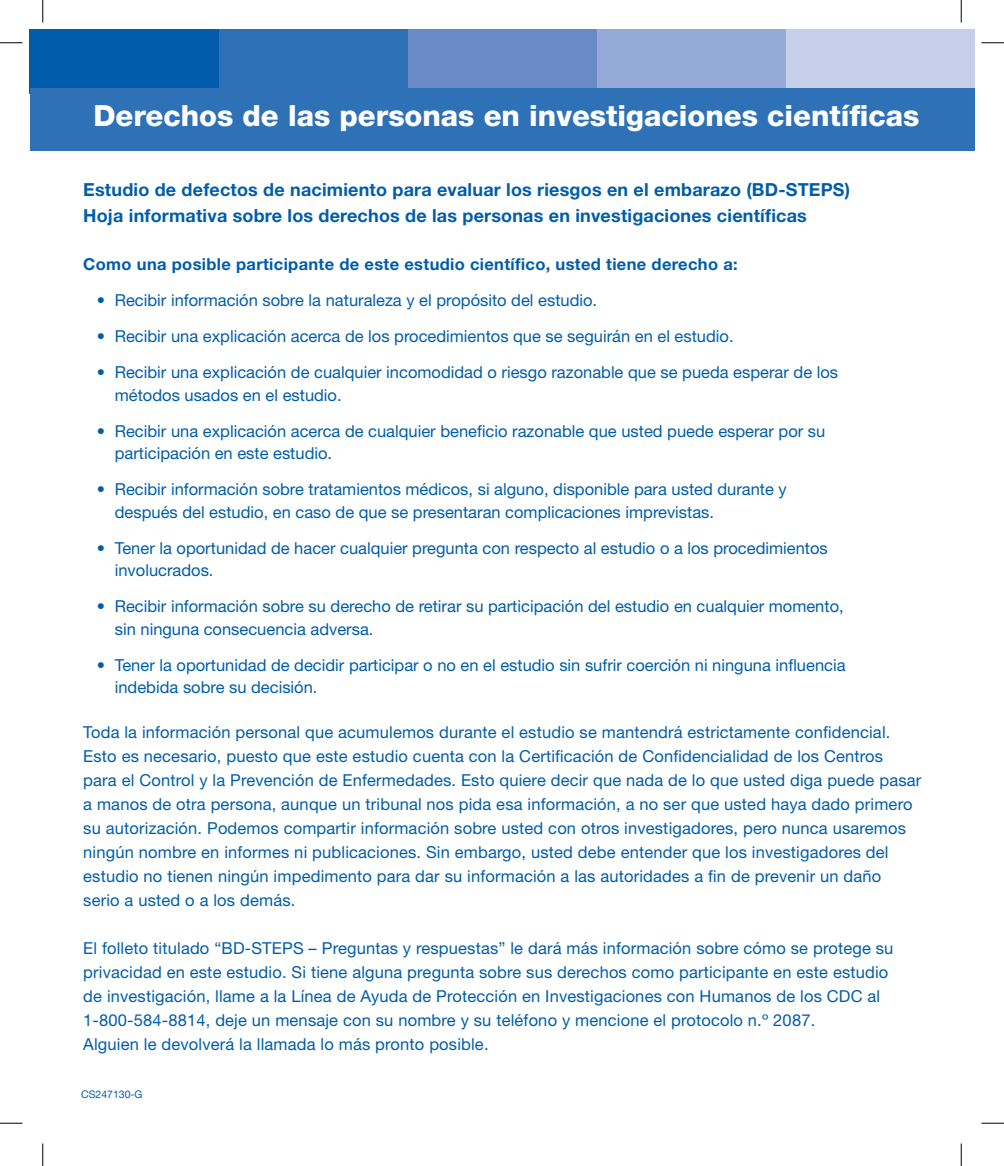
<style>
.page{position:relative;width:1004px;height:1166px;background:#fff}
.page>*{position:absolute;margin:0;border:0;box-sizing:border-box;transform-origin:0 0}
.t1{font:800 29.25px "Helvetica Neue LT Std";color:#fff}
.t2{font:700 18px/25.5px "Helvetica Neue LT Std";letter-spacing:.01em;color:#015dab}
.t3{font:16.5px/24px "Helvetica Neue LT Std";letter-spacing:.01em;color:#015dab}
.t4{font:700 16.5px "Helvetica Neue LT Std";letter-spacing:.02em;color:#015dab}
.t5{font:10.5px "Helvetica Neue LT Std";color:#015dab}
</style>
<div class="page">
<div style="left:784px;top:29px;width:190px;height:65px;background:#c6cfe8"></div>
<div style="left:596px;top:29px;width:189px;height:65px;background:#95aad6"></div>
<div style="left:407px;top:29px;width:189px;height:65px;background:#6a8ac5"></div>
<div style="left:218px;top:29px;width:190px;height:65px;background:#2f71b7"></div>
<div style="left:29px;top:29px;width:190px;height:65px;background:#015dab"></div>
<div style="left:30px;top:88px;width:944px;height:63px;background:#2f71b7"></div>
<svg style="left:0;top:42px;width:22px;height:1px"></svg>
<svg style="left:981px;top:42px;width:23px;height:1px"></svg>
<svg style="left:0;top:1122px;width:22px;height:1px"></svg>
<svg style="left:981px;top:1122px;width:23px;height:1px"></svg>
<svg style="left:42px;top:0;width:1px;height:22px"></svg>
<svg style="left:42px;top:1143px;width:1px;height:23px"></svg>
<svg style="left:960px;top:0;width:1px;height:22px"></svg>
<svg style="left:960px;top:1143px;width:1px;height:23px"></svg>
<h1 class="t1" style="left:93px;top:98px;width:827px">Derechos de las personas en investigaciones científicas</h1>
<p class="t2" style="left:83px;top:176px;width:768px">Estudio de defectos de nacimiento para evaluar los riesgos en el embarazo (BD-STEPS)<br>Hoja informativa sobre los derechos de las personas en investigaciones científicas</p>
<p class="t4" style="left:83px;top:254px;width:656px">Como una posible participante de este estudio científico, usted tiene derecho a:</p>
<p class="t3" style="left:97px;top:288px;width:502px">• Recibir información sobre la naturaleza y el propósito del estudio.</p>
<p class="t3" style="left:97px;top:324px;width:638px">• Recibir una explicación acerca de los procedimientos que se seguirán en el estudio.</p>
<p class="t3" style="left:115px;top:361px;width:725px;line-height:22.5px;text-indent:-18px">• Recibir una explicación de cualquier incomodidad o riesgo razonable que se pueda esperar de los métodos usados en el estudio.</p>
<p class="t3" style="left:115px;top:419px;width:712px;line-height:22.5px;text-indent:-18px">• Recibir una explicación acerca de cualquier beneficio razonable que usted puede esperar por su participación en este estudio.</p>
<p class="t3" style="left:115px;top:478px;width:673px;line-height:22.5px;text-indent:-18px">• Recibir información sobre tratamientos médicos, si alguno, disponible para usted durante y después del estudio, en caso de que se presentaran complicaciones imprevistas.</p>
<p class="t3" style="left:115px;top:536px;width:714px;line-height:22.5px;text-indent:-18px">• Tener la oportunidad de hacer cualquier pregunta con respecto al estudio o a los procedimientos involucrados.</p>
<p class="t3" style="left:115px;top:595px;width:730px;line-height:22.5px;text-indent:-18px">• Recibir información sobre su derecho de retirar su participación del estudio en cualquier momento, sin ninguna consecuencia adversa.</p>
<p class="t3" style="left:115px;top:653px;width:732px;line-height:22.5px;text-indent:-18px">• Tener la oportunidad de decidir participar o no en el estudio sin sufrir coerción ni ninguna influencia indebida sobre su decisión.</p>
<p class="t3" style="left:83px;top:719px;width:839px">Toda la información personal que acumulemos durante el estudio se mantendrá estrictamente confidencial.<br>Esto es necesario, puesto que este estudio cuenta con la Certificación de Confidencialidad de los Centros<br>para el Control y la Prevención de Enfermedades. Esto quiere decir que nada de lo que usted diga puede pasar a manos de otra persona, aunque un tribunal nos pida esa información, a no ser que usted haya dado primero su autorización. Podemos compartir información sobre usted con otros investigadores, pero nunca usaremos ningún nombre en informes ni publicaciones. Sin embargo, usted debe entender que los investigadores del estudio no tienen ningún impedimento para dar su información a las autoridades a fin de prevenir un daño serio a usted o a los demás.</p>
<p class="t3" style="left:83px;top:935px;width:811px">El folleto titulado “BD-STEPS – Preguntas y respuestas” le dará más información sobre cómo se protege su privacidad en este estudio. Si tiene alguna pregunta sobre sus derechos como participante en este estudio de investigación, llame a la Línea de Ayuda de Protección en Investigaciones con Humanos de los CDC al 1-800-584-8814, deje un mensaje con su nombre y su teléfono y mencione el protocolo n.º 2087.<br>Alguien le devolverá la llamada lo más pronto posible.</p>
<p class="t5" style="left:81px;top:1087px;width:63px">CS247130-G</p>
</div>
